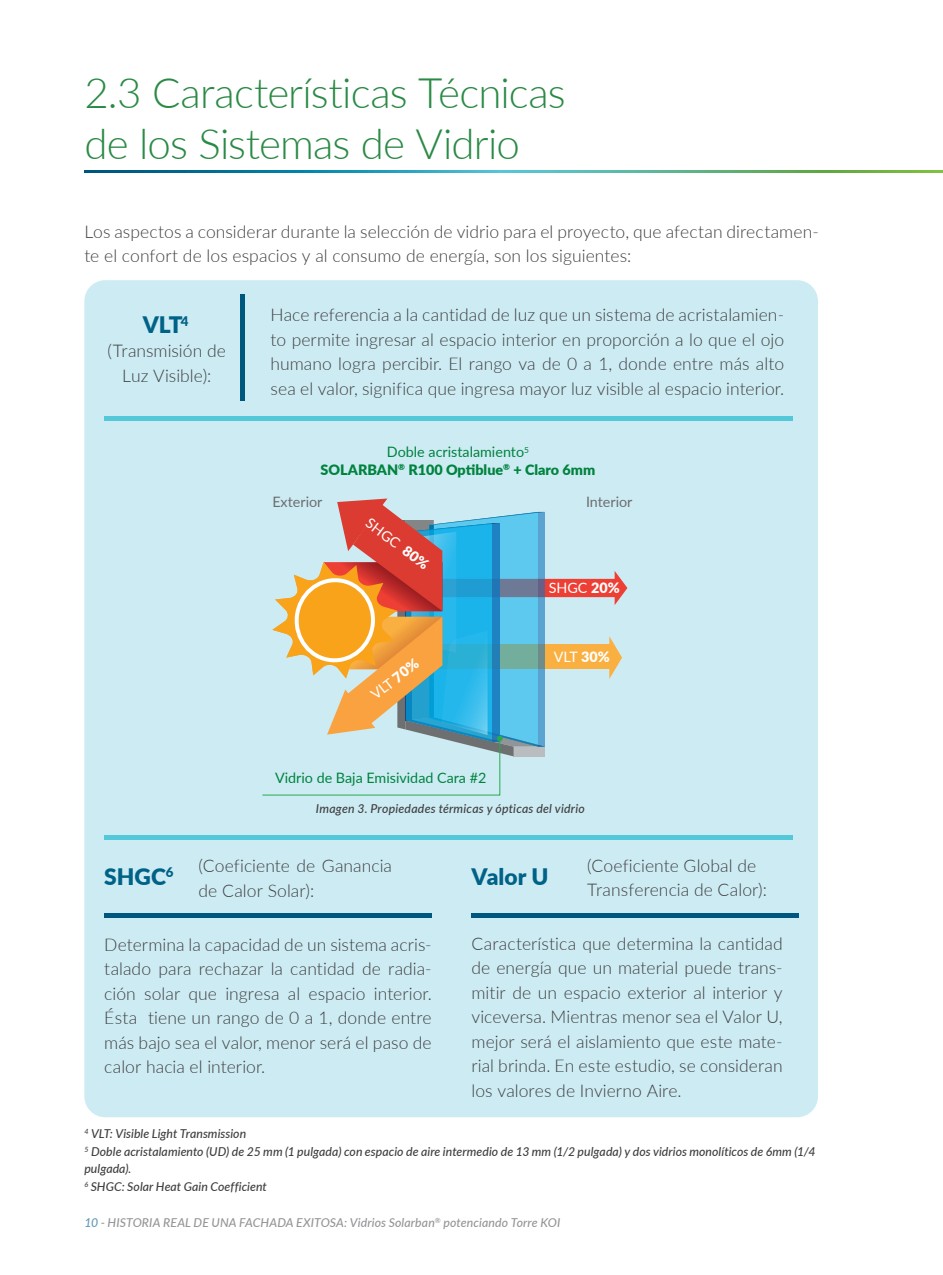
<style>
.page{position:relative;width:943px;height:1275px;background:#fff}
.page>*{position:absolute;margin:0;border:0;box-sizing:border-box;transform-origin:0 0}
.Títulos{font:300 42px "Lato";letter-spacing:-.02em;color:#2a8a45}
.Texto_contenido{font:900 22.75px "Lato";color:#006287}
.Texto_contenido-2{font:300 17.5px/24.5px "Lato";letter-spacing:.005em;color:#3e3e3f;text-align:justify}
.t1{font:900 14.35px/17.2px "Lato";color:#00833e;text-align:center}
.t2{font:14.35px "Lato";color:#00833e}
.t3{font:14.35px "Lato";color:#fff}
.t4{font:14.35px "Lato";color:#6c6d70}
.Notas_al_pie{font:italic 500 12.25px/17.5px "Lato";letter-spacing:.005em;color:#3e3e3f}
.t5{font:italic 500 12.25px "Lato";letter-spacing:.01em;color:#939598}
.s1{font-weight:400}
.s2{font-weight:900}
.s3{color:#649bb8}
</style>
<div class="page">
<div style="left:84px;top:280px;width:734px;height:837px;background:#cdebf3;border-radius:21px"></div>
<svg style="left:262px;top:498px;width:365px;height:298px"></svg>
<svg style="left:84px;top:171px;width:859px;height:1px"></svg>
<div style="left:104px;top:416px;width:689px;height:5px;background:#54c7d9"></div>
<hr style="left:104px;top:835px;width:689px;height:4px;background:#54c7d9">
<div style="left:240px;top:294px;width:5px;height:107px;background:#00577d"></div>
<hr style="left:104px;top:914px;width:328px;height:4px;background:#00577d">
<hr style="left:471px;top:914px;width:328px;height:4px;background:#00577d">
<p class="Títulos" style="left:84px;top:64px;width:483px">2.3 Características Técnicas</p>
<p class="Títulos" style="left:84px;top:114px;width:437px">de los Sistemas de Vidrio</p>
<p class="Texto_contenido-2" style="left:84px;top:219px;width:736px">Los aspectos a considerar durante la selección de vidrio para el proyecto, que afectan directamen&shy;te el confort de los espacios y al consumo de energía, son los siguientes:</p>
<p class="Texto_contenido" style="left:143px;top:308px;width:47px">VLT<sup>4</sup></p>
<p class="Texto_contenido-2" style="left:108px;top:338px;width:120px;text-align:center">(Transmisión de<br>Luz Visible):</p>
<p class="Texto_contenido-2" style="left:270px;top:302px;width:515px">Hace referencia a la cantidad de luz que un sistema de acristalamien&shy;to permite ingresar al espacio interior en proporción a lo que el ojo humano logra percibir. El rango va de 0 a 1, donde entre más alto sea el valor, significa que ingresa mayor luz visible al espacio interior.</p>
<p class="t1" style="left:321px;top:443px;width:276px"><span class="s1">Doble acristalamiento</span><sup>5<br></sup>SOLARBAN<sup>®</sup> R100 Optiblue<sup>®</sup> + Claro 6mm</p>
<p class="t4" style="left:272px;top:492px;width:52px">Exterior</p>
<p class="t4" style="left:586px;top:492px;width:48px">Interior</p>
<p class="t3" style="left:374px;top:513px;width:76px;rotate:37deg">SHGC <span class="s2">80%</span></p>
<p class="t3" style="left:366px;top:688px;width:58px;rotate:-37deg">VLT <span class="s2">70%</span></p>
<p class="t2" style="left:275px;top:768px;width:213px">Vidrio de Baja Emisividad Cara #2</p>
<p class="t3" style="left:548px;top:577px;width:73px">SHGC <span class="s2">20%</span></p>
<p class="t3" style="left:554px;top:646px;width:58px">VLT <span class="s2">30%</span></p>
<p class="Notas_al_pie" style="left:316px;top:799px;width:270px">Imagen 3. Propiedades térmicas y ópticas del vidrio</p>
<p class="Texto_contenido-2" style="left:198px;top:853px;width:195px">(Coeficiente de Ganancia de Calor Solar):</p>
<p class="Texto_contenido-2" style="left:587px;top:852px;width:181px">(Coeficiente Global de<br>Transferencia de Calor):</p>
<p class="Texto_contenido-2" style="left:471px;top:930px;width:313px">Característica que determina la cantidad de energía que un material puede trans&shy;mitir de un espacio exterior al interior y viceversa. Mientras menor sea el Valor U, mejor será el aislamiento que este mate&shy;rial brinda. En este estudio, se consideran los valores de Invierno Aire.</p>
<p class="Texto_contenido" style="left:104px;top:860px;width:71px">SHGC<sup>6</sup></p>
<p class="Texto_contenido" style="left:471px;top:860px;width:79px">Valor U</p>
<p class="Texto_contenido-2" style="left:104px;top:932px;width:329px">Determina la capacidad de un sistema acris&shy;talado para rechazar la cantidad de radia&shy;ción solar que ingresa al espacio interior.<br>Ésta tiene un rango de 0 a 1, donde entre más bajo sea el valor, menor será el paso de calor hacia el interior.</p>
<p class="Notas_al_pie" style="left:84px;top:1124px;width:163px"><sup>4</sup> VLT: Visible Light Transmission</p>
<p class="Notas_al_pie" style="left:84px;top:1142px;width:732px"><sup>5</sup> Doble acristalamiento (UD) de 25 mm (1 pulgada) con espacio de aire intermedio de 13 mm (1/2 pulgada) y dos vidrios monolíticos de 6mm (1/4 pulgada).</p>
<p class="Notas_al_pie" style="left:84px;top:1177px;width:184px"><sup>6</sup> SHGC: Solar Heat Gain Coefficient</p>
<p class="t5" style="left:84px;top:1213px;width:477px"><span class="s3">10</span> - HISTORIA REAL DE UNA FACHADA EXITOSA: Vidrios Solarban<sup>®</sup> potenciando Torre KOI</p>
</div>
